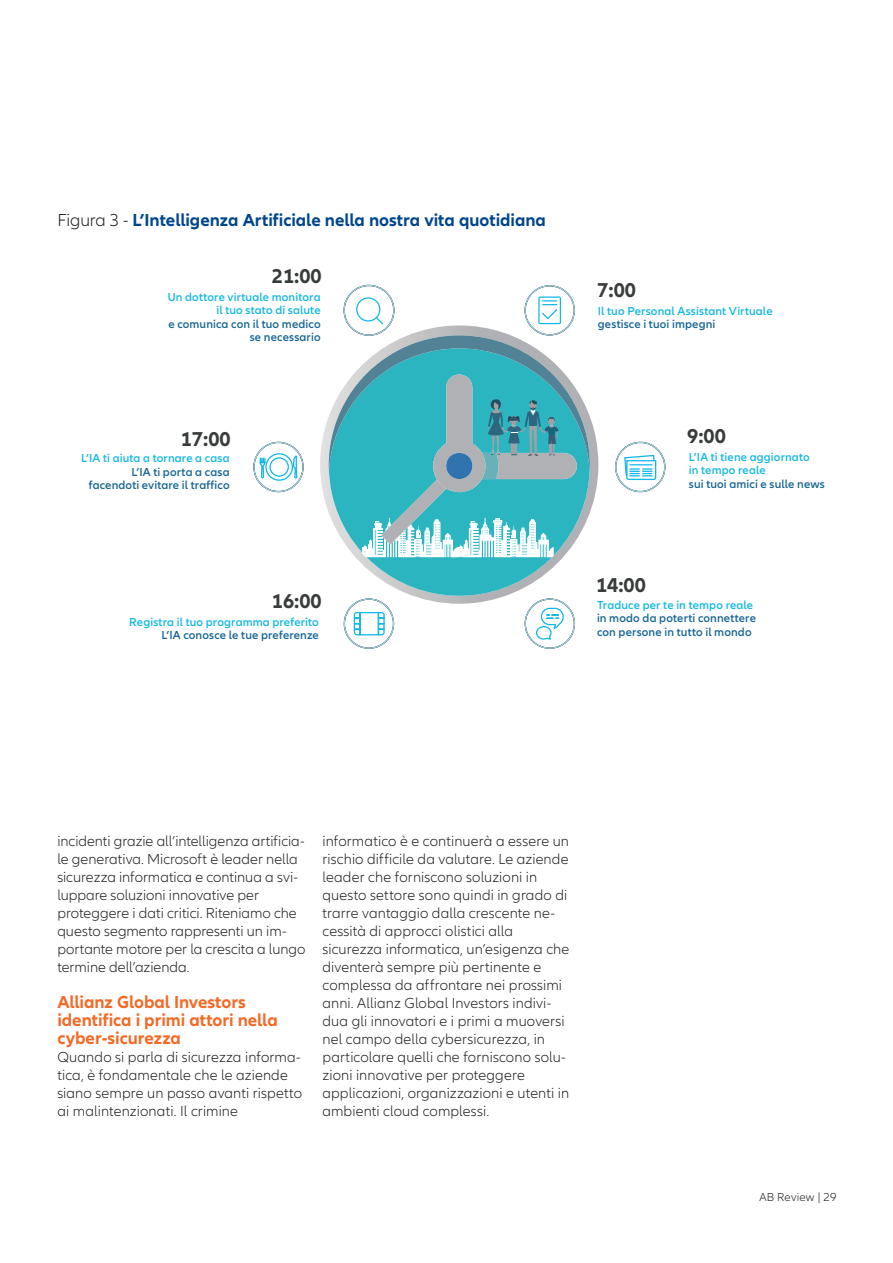
<style>
.page{position:relative;width:893px;height:1263px;background:#fff}
.page>*{position:absolute;margin:0;border:0;box-sizing:border-box;transform-origin:0 0}
.t1{font:700 20.85px "Allianz Neo";color:#393c3c}
.titoletti{font:700 18px/18px "Allianz Neo";color:#f36a27}
.titoletti-2{font:700 18px "Allianz Neo";color:#01468c}
.testo{font:300 15px/18px "Allianz Neo";letter-spacing:.005em;color:#231f20}
.titoletti-3{font:600 12px/13.5px "Allianz Neo";letter-spacing:.01em;color:#176695;text-align:right}
.titoletti-4{font:600 12px/13.5px "Allianz Neo";letter-spacing:.01em;color:#16b8e3;text-align:right}
.t2{font:300 12px "Allianz Neo";letter-spacing:.015em;color:#231f20}
.s1{font-weight:300;color:#231f20}
</style>
<div class="page">
<svg style="left:320px;top:417px;width:278px;height:187px"></svg>
<svg style="left:328px;top:285px;width:262px;height:272px"></svg>
<svg style="left:525px;top:598px;width:50px;height:51px"></svg>
<svg style="left:344px;top:598px;width:50px;height:51px"></svg>
<svg style="left:253px;top:441px;width:51px;height:51px"></svg>
<svg style="left:615px;top:442px;width:50px;height:51px"></svg>
<p class="titoletti-2" style="left:57px;top:210px;width:490px"><span class="s1">Figura 3 -</span> L’Intelligenza Artificiale nella nostra vita quotidiana</p>
<h1 class="t1" style="left:272px;top:264px;width:51px">21:00</h1>
<p class="titoletti-4" style="left:168px;top:290px;width:154px">Un dottore virtuale monitora il tuo stato di salute</p>
<p class="titoletti-3" style="left:168px;top:317px;width:154px">e comunica con il tuo medico se necessario</p>
<h1 class="t1" style="left:597px;top:278px;width:40px">7:00</h1>
<p class="titoletti-4" style="left:598px;top:304px;width:176px">Il tuo Personal Assistant Virtuale</p>
<p class="titoletti-3" style="left:598px;top:318px;width:119px">gestisce i tuoi impegni</p>
<h1 class="t1" style="left:181px;top:427px;width:51px">17:00</h1>
<h1 class="t1" style="left:687px;top:424px;width:40px">9:00</h1>
<p class="titoletti-4" style="left:81px;top:452px;width:150px">L’IA ti aiuta a tornare a casa</p>
<p class="titoletti-3" style="left:89px;top:465px;width:142px">L’IA ti porta a casa facendoti evitare il traffico</p>
<h1 class="t1" style="left:272px;top:589px;width:51px">16:00</h1>
<p class="titoletti-4" style="left:129px;top:615px;width:191px">Registra il tuo programma preferito</p>
<p class="titoletti-3" style="left:161px;top:629px;width:159px">L’IA conosce le tue preferenze</p>
<h1 class="t1" style="left:596px;top:573px;width:51px">14:00</h1>
<p class="titoletti-4" style="left:689px;top:450px;width:122px">L’IA ti tiene aggiornato</p>
<p class="titoletti-4" style="left:689px;top:464px;width:78px">in tempo reale</p>
<p class="titoletti-3" style="left:689px;top:477px;width:137px">sui tuoi amici e sulle news</p>
<p class="titoletti-4" style="left:597px;top:598px;width:158px">Traduce per te in tempo reale</p>
<p class="titoletti-3" style="left:597px;top:612px;width:160px;text-align:left">in modo da poterti connettere con persone in tutto il mondo</p>
<p class="testo" style="left:57px;top:832px;width:250px">incidenti grazie all’intelligenza artificia&shy;le generativa. Microsoft è leader nella sicurezza informatica e continua a svi&shy;luppare soluzioni innovative per proteggere i dati critici. Riteniamo che questo segmento rappresenti un im&shy;portante motore per la crescita a lungo termine dell’azienda.</p>
<p class="titoletti" style="left:57px;top:993px;width:222px">Allianz Global Investors identifica i primi attori nella cyber-sicurezza</p>
<p class="testo" style="left:57px;top:1048px;width:246px">Quando si parla di sicurezza informa&shy;tica, è fondamentale che le aziende siano sempre un passo avanti rispetto ai malintenzionati. Il crimine</p>
<p class="testo" style="left:322px;top:832px;width:248px">informatico è e continuerà a essere un rischio difficile da valutare. Le aziende leader che forniscono soluzioni in questo settore sono quindi in grado di trarre vantaggio dalla crescente ne&shy;cessità di approcci olistici alla sicurezza informatica, un’esigenza che diventerà sempre più pertinente e complessa da affrontare nei prossimi anni. Allianz Global Investors indivi&shy;dua gli innovatori e i primi a muoversi nel campo della cybersicurezza, in particolare quelli che forniscono solu&shy;zioni innovative per proteggere applicazioni, organizzazioni e utenti in ambienti cloud complessi.</p>
<p class="t2" style="left:759px;top:1190px;width:79px">AB Review | 29</p>
</div>
